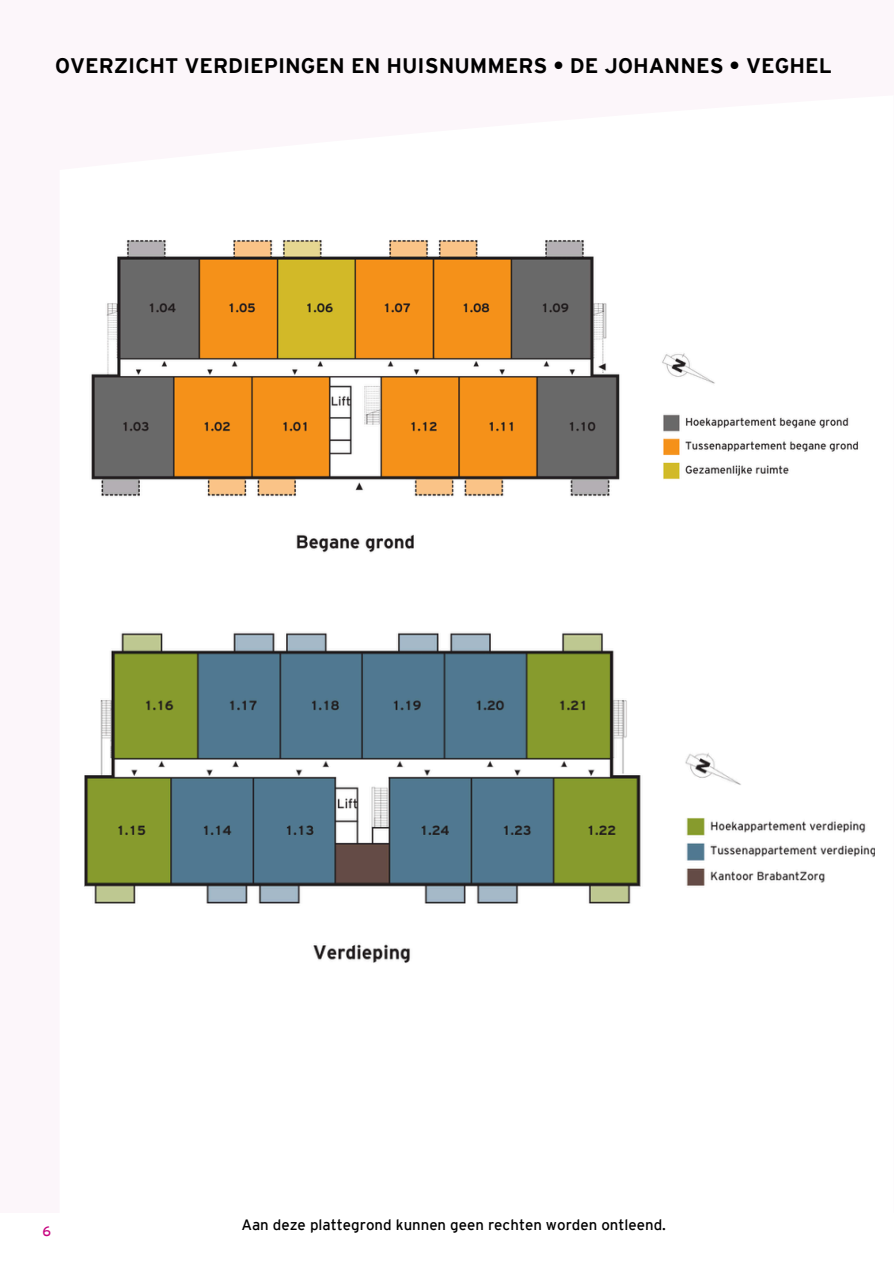
<style>
.page{position:relative;width:894px;height:1264px;background:#fff}
.page>*{position:absolute;margin:0;border:0;box-sizing:border-box;transform-origin:0 0}
.t1{font:700 21px "Interstate";color:#000}
.t2{font:15px "Interstate";color:#000}
.t3{font:13.5px "Interstate";color:#c7027f}
</style>
<div class="page">
<img style="left:91px;top:240px;width:767px;height:313px">
<img style="left:84px;top:632px;width:790px;height:331px">
<h2 class="t1" style="left:55px;top:57px;width:777px">OVERZICHT VERDIEPINGEN EN HUISNUMMERS • DE JOHANNES • VEGHEL</h2>
<h3 class="t3" style="left:43px;top:1223px;width:10px">6</h3>
<p class="t2" style="left:241px;top:1216px;width:426px">Aan deze plattegrond kunnen geen rechten worden ontleend.</p>
</div>
